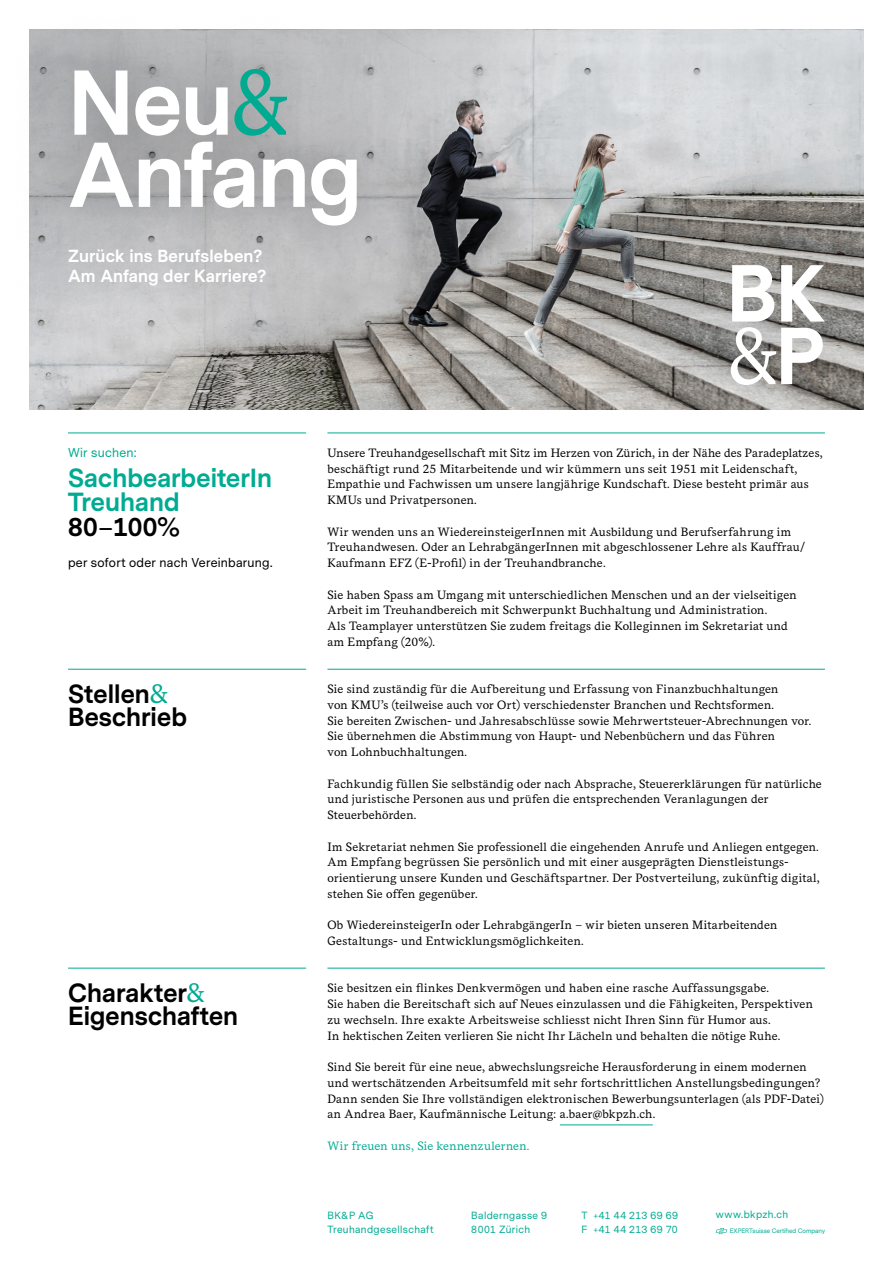
<style>
.page{position:relative;width:893px;height:1263px;background:#fff}
.page>*{position:absolute;margin:0;border:0;box-sizing:border-box;transform-origin:0 0}
.t1{font:700 85.65px/72.2px "Messina Sans";letter-spacing:-.015em;color:#fff}
.t2{font:700 24.45px/23.1px "Messina Sans";letter-spacing:.01em;color:#000}
.t3{font:700 24.45px/24.5px "Messina Sans";letter-spacing:.01em;color:#00ab92}
.t4{font:700 16.35px/20.4px "Messina Sans";letter-spacing:.01em;color:#fff}
.t5{font:12px/15.8px "Messina Serif";letter-spacing:.02em;color:#000}
.t6{font:12px "Messina Serif";letter-spacing:.015em;color:#00ab92}
.t7{font:12px "Messina Sans";letter-spacing:.025em;color:#000}
.t8{font:12px "Messina Sans";letter-spacing:.025em;color:#00ab92}
.t9{font:9.75px/14.2px "Messina Sans";letter-spacing:.04em;color:#00ab92}
.t10{font:6px "Messina Sans";color:#00ab92}
.s1{font-family:"Messina Serif";font-weight:400;font-size:93.9px;color:#00ab92}
.s2{color:#000}
.s3{font-weight:400;color:#000}
.s4{font-family:"Messina Serif";font-weight:400;font-size:27px;color:#00ab92}
</style>
<div class="page">
<img style="left:30px;top:30px;width:833px;height:380px">
<div style="left:7px;top:5px;width:415px;height:285px;background:#000;opacity:.4"></div>
<svg style="left:731px;top:265px;width:94px;height:120px"></svg>
<div style="left:5px;top:185px;width:323px;height:164px;background:#000;opacity:.4"></div>
<hr style="left:560px;top:1125px;width:93px;height:1px;background:#00ab92">
<svg style="left:716px;top:1228px;width:11px;height:6px"></svg>
<hr style="left:68px;top:433px;width:238px;height:1px;background:#00ab92">
<hr style="left:68px;top:669px;width:238px;height:1px;background:#00ab92">
<hr style="left:68px;top:968px;width:238px;height:1px;background:#00ab92">
<hr style="left:327px;top:433px;width:498px;height:1px;background:#00ab92">
<hr style="left:327px;top:669px;width:498px;height:1px;background:#00ab92">
<hr style="left:327px;top:968px;width:498px;height:1px;background:#00ab92">
<h1 class="t1" style="left:68px;top:70px;width:295px">Neu<span class="s1">&amp;<br></span>Anfang</h1>
<h3 class="t4" style="left:68px;top:246px;width:200px">Zurück ins Berufsleben?<br>Am Anfang der Karriere?</h3>
<p class="t8" style="left:68px;top:444px;width:70px">Wir suchen:</p>
<h2 class="t3" style="left:68px;top:466px;width:205px">SachbearbeiterIn<br>Treuhand<br><span class="s2">80</span><span class="s3">–</span><span class="s2">100%</span></h2>
<p class="t7" style="left:68px;top:555px;width:206px">per sofort oder nach Vereinbarung.</p>
<h2 class="t2" style="left:68px;top:683px;width:120px">Stellen<span class="s4">&amp;<br></span>Beschrieb</h2>
<h2 class="t2" style="left:68px;top:982px;width:172px">Charakter<span class="s4">&amp;<br></span>Eigenschaften</h2>
<p class="t5" style="left:327px;top:445px;width:497px">Unsere Treuhandgesellschaft mit Sitz im Herzen von Zürich, in der Nähe des Paradeplatzes, beschäftigt rund 25 Mitarbeitende und wir kümmern uns seit 1951 mit Leidenschaft, Empathie und Fachwissen um unsere langjährige Kundschaft. Diese besteht primär aus KMUs und Privatpersonen.</p>
<p class="t5" style="left:327px;top:524px;width:479px">Wir wenden uns an WiedereinsteigerInnen mit Ausbildung und Berufserfahrung im<br>Treuhandwesen. Oder an LehrabgängerInnen mit abgeschlossener Lehre als Kauffrau/<br>Kaufmann EFZ (E-Profil) in der Treuhandbranche.</p>
<p class="t5" style="left:327px;top:587px;width:471px">Sie haben Spass am Umgang mit unterschiedlichen Menschen und an der vielseitigen Arbeit im Treuhandbereich mit Schwerpunkt Buchhaltung und Administration.<br>Als Teamplayer unterstützen Sie zudem freitags die Kolleginnen im Sekretariat und am Empfang (20%).</p>
<p class="t5" style="left:327px;top:681px;width:486px">Sie sind zuständig für die Aufbereitung und Erfassung von Finanzbuchhaltungen<br>von KMU’s (teilweise auch vor Ort) verschiedenster Branchen und Rechtsformen.<br>Sie bereiten Zwischen- und Jahresabschlüsse sowie Mehrwertsteuer-Abrechnungen vor.<br>Sie übernehmen die Abstimmung von Haupt- und Nebenbüchern und das Führen<br>von Lohnbuchhaltungen.</p>
<p class="t5" style="left:327px;top:776px;width:496px">Fachkundig füllen Sie selbständig oder nach Absprache, Steuererklärungen für natürliche und juristische Personen aus und prüfen die entsprechenden Veranlagungen der<br>Steuerbehörden.</p>
<p class="t5" style="left:327px;top:839px;width:494px">Im Sekretariat nehmen Sie professionell die eingehenden Anrufe und Anliegen entgegen.<br>Am Empfang begrüssen Sie persönlich und mit einer ausgeprägten Dienstleistungs&shy;orientierung unsere Kunden und Geschäftspartner. Der Postverteilung, zukünftig digital, stehen Sie offen gegenüber.</p>
<p class="t5" style="left:327px;top:918px;width:451px">Ob WiedereinsteigerIn oder LehrabgängerIn – wir bieten unseren Mitarbeitenden<br>Gestaltungs- und Entwicklungsmöglichkeiten.</p>
<p class="t5" style="left:327px;top:981px;width:487px">Sie besitzen ein flinkes Denkvermögen und haben eine rasche Auffassungsgabe.<br>Sie haben die Bereitschaft sich auf Neues einzulassen und die Fähigkeiten, Perspektiven zu wechseln. Ihre exakte Arbeitsweise schliesst nicht Ihren Sinn für Humor aus.<br>In hektischen Zeiten verlieren Sie nicht Ihr Lächeln und behalten die nötige Ruhe.</p>
<p class="t5" style="left:327px;top:1059px;width:498px">Sind Sie bereit für eine neue, abwechslungsreiche Herausforderung in einem modernen und wertschätzenden Arbeitsumfeld mit sehr fortschrittlichen Anstellungsbedingungen?<br>Dann senden Sie Ihre vollständigen elektronischen Bewerbungsunterlagen (als PDF-Datei) an Andrea Baer, Kaufmännische Leitung: a.baer@bkpzh.ch.</p>
<p class="t6" style="left:327px;top:1138px;width:203px">Wir freuen uns, Sie kennenzulernen.</p>
<p class="t9" style="left:327px;top:1208px;width:108px">BK&amp;P AG<br>Treuhandgesellschaft</p>
<p class="t9" style="left:471px;top:1208px;width:77px">Balderngasse 9<br>8001 Zürich</p>
<p class="t9" style="left:581px;top:1208px;width:98px">T +41 44 213 69 69<br>F +41 44 213 69 70</p>
<p class="t9" style="left:716px;top:1208px;width:74px">www.bkpzh.ch</p>
<p class="t10" style="left:730px;top:1227px;width:97px">EXPERTsuisse Certified Company</p>
</div>
